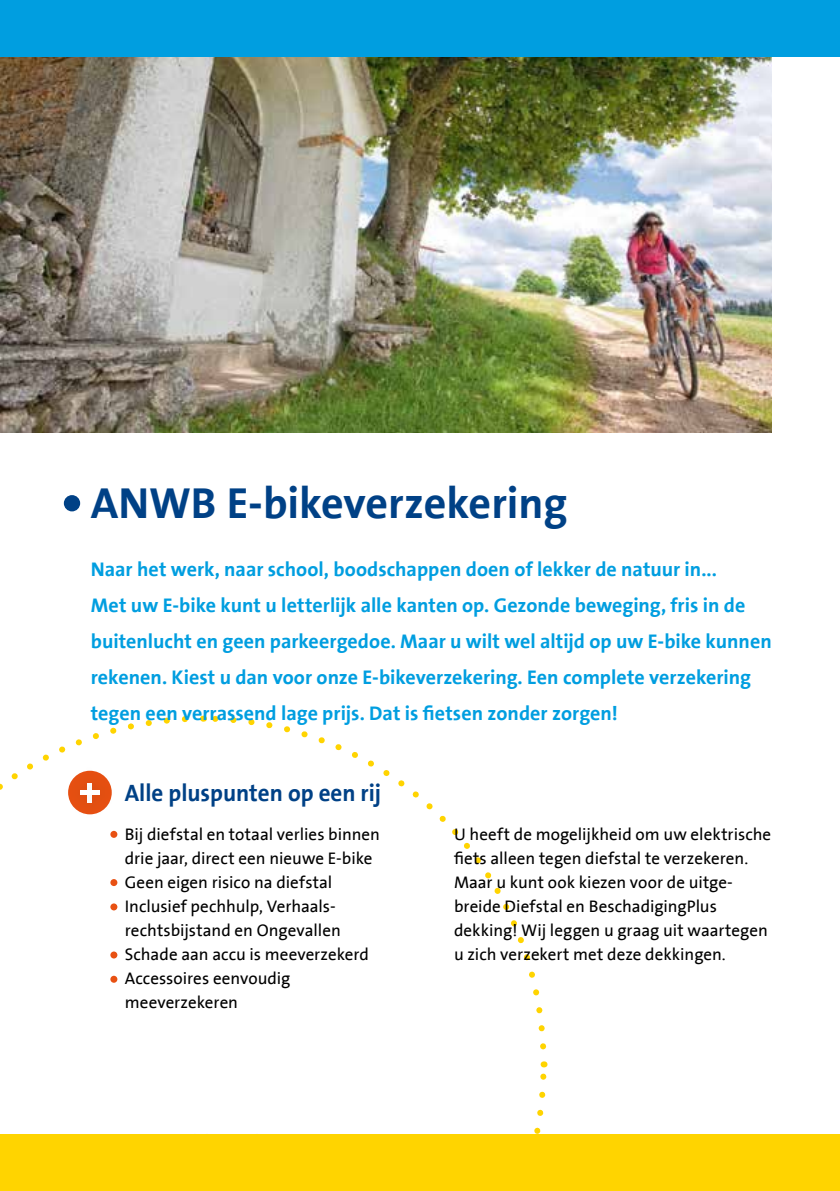
<style>
.page{position:relative;width:840px;height:1191px;background:#fff}
.page>*{position:absolute;margin:0;border:0;box-sizing:border-box;transform-origin:0 0}
.t1{font:700 44px "Anwb The Sans";letter-spacing:-.005em;color:#004186}
.t2{font:700 24px "Anwb The Sans";color:#004186;scale:.96 1}
.t3{font:700 20px/36px "Anwb The Sans";color:#009ee0}
.t4{font:17px/24px "Anwb The Sans";color:#000}
</style>
<div class="page">
<svg style="left:206px;top:715px;width:341px;height:335px"></svg>
<svg style="left:0;top:716px;width:188px;height:267px"></svg>
<div style="left:0;top:1134px;width:839px;height:57px;background:#ffd400"></div>
<div style="left:110px;top:831px;width:7px;height:7px;background:#e85113;border-radius:50%"></div>
<div style="left:64px;top:495px;width:16px;height:16px;background:#004186;border-radius:50%"></div>
<div style="left:110px;top:879px;width:7px;height:7px;background:#e85113;border-radius:50%"></div>
<div style="left:110px;top:903px;width:7px;height:7px;background:#e85113;border-radius:50%"></div>
<div style="left:110px;top:951px;width:7px;height:7px;background:#e85113;border-radius:50%"></div>
<div style="left:110px;top:975px;width:7px;height:7px;background:#e85113;border-radius:50%"></div>
<img style="left:0;top:57px;width:771px;height:375px">
<div style="left:63px;top:760px;width:54px;height:64px;background:#fff"></div>
<div style="left:57px;top:765px;width:65px;height:54px;background:#000;opacity:.25"></div>
<svg style="left:80px;top:782px;width:20px;height:20px"></svg>
<div style="left:0;top:0;width:839px;height:57px;background:#009ee0"></div>
<h1 class="t1" style="left:91px;top:479px;width:478px">ANWB E-bikeverzekering</h1>
<p class="t3" style="left:91px;top:551px;width:682px">Naar het werk, naar school, boodschappen doen of lekker de natuur in...<br>Met uw E-bike kunt u letterlijk alle kanten op. Gezonde beweging, fris in de buitenlucht en geen parkeergedoe. Maar u wilt wel altijd op uw E-bike kunnen rekenen. Kiest u dan voor onze E-bikeverzekering. Een complete verzekering tegen een verrassend lage prijs. Dat is fietsen zonder zorgen!</p>
<h2 class="t2" style="left:125px;top:779px;width:268px">Alle pluspunten op een rij</h2>
<p class="t4" style="left:125px;top:823px;width:256px">Bij diefstal en totaal verlies binnen drie jaar, direct een nieuwe E-bike<br>Geen eigen risico na diefstal<br>Inclusief pechhulp, Verhaals&shy;rechtsbijstand en Ongevallen<br>Schade aan accu is meeverzekerd<br>Accessoires eenvoudig meeverzekeren</p>
<p class="t4" style="left:454px;top:823px;width:318px">U heeft de mogelijkheid om uw elektrische fiets alleen tegen diefstal te verzekeren.<br>Maar u kunt ook kiezen voor de uitge&shy;breide Diefstal en BeschadigingPlus dekking! Wij leggen u graag uit waartegen u zich verzekert met deze dekkingen.</p>
</div>
